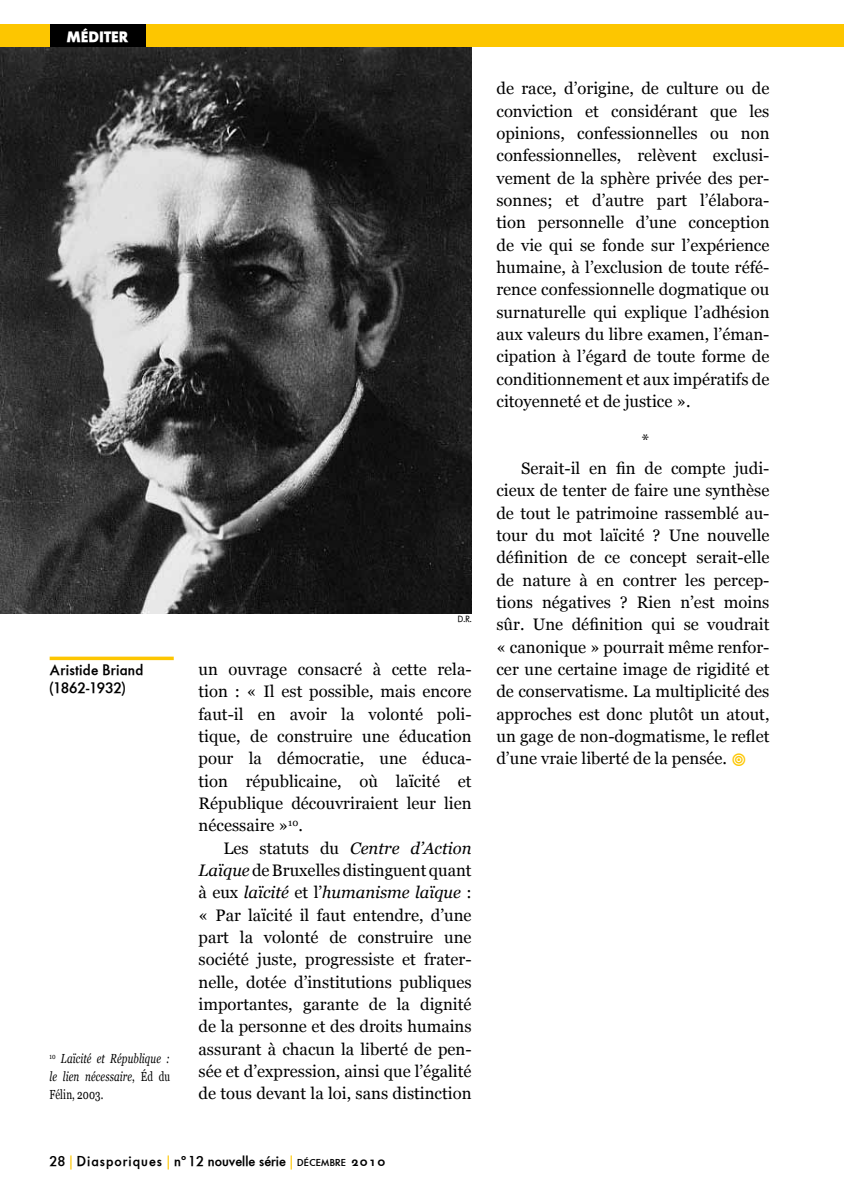
<style>
.page{position:relative;width:844px;height:1191px;background:#fff}
.page>*{position:absolute;margin:0;border:0;box-sizing:border-box;transform-origin:0 0}
.t1{font:16.62px/22.4px "Georgia";color:#000;text-align:justify}
.t2{font:14.88px/17.8px "Futura Serie BQ Medium";letter-spacing:.015em;color:#000}
.t3{font:14.7px "Futura Serie BQ Bold";color:#fff}
.t4{font:14px "Futura Serie BQ Medium";color:#000}
.t5{font:italic 13.12px/17.8px "Georgia";letter-spacing:.01em;color:#000;text-align:justify;scale:.75 1}
.t6{font:8.75px "Futura Serie BQ Book";color:#000}
.s1{font-style:normal}
.s2{font-style:italic}
.s3{font-family:"Futura Serie BQ Book";color:#fdc600}
.s4{font-family:"Futura Serie BQ Medium SC";font-size:9.8px}
.s5{font-family:"Futura Serie BQ Medium SC"}
</style>
<div class="page">
<div style="left:0;top:25px;width:843px;height:22px;background:#fdc600"></div>
<svg style="left:843px;top:25px;width:1px;height:22px"></svg>
<div style="left:50px;top:25px;width:96px;height:22px;background:#000"></div>
<svg style="left:50px;top:656px;width:124px;height:4px"></svg>
<img style="left:0;top:47px;width:471px;height:567px">
<p class="t3" style="left:67px;top:27px;width:63px">MÉDITER</p>
<p class="t2" style="left:50px;top:661px;width:95px">Aristide Briand (1862-1932)</p>
<p class="t5" style="left:50px;top:1049px;width:162px"><sup>10</sup> Laïcité et République : le lien nécessaire<span class="s1">, Éd du Félin, 2003.</span></p>
<p class="t6" style="left:457px;top:614px;width:15px">D.R.</p>
<p class="t1" style="left:198px;top:658px;width:274px">un ouvrage consacré à cette rela&shy;tion : « Il est possible, mais encore faut-il en avoir la volonté poli&shy;tique, de construire une éducation pour la démocratie, une éduca&shy;tion républicaine, où laïcité et République découvriraient leur lien nécessaire »<sup>10</sup>.</p>
<p class="t1" style="left:198px;top:836px;width:274px;text-indent:25px">Les statuts du <span class="s2">Centre d’Action Laïque</span> de Bruxelles distinguent quant à eux <span class="s2">laïcité</span> et l’<span class="s2">humanisme laïque</span> : « Par laïcité il faut entendre, d’une part la volonté de construire une société juste, progressiste et frater&shy;nelle, dotée d’institutions publiques importantes, garante de la dignité de la personne et des droits humains assurant à chacun la liberté de pen&shy;sée et d’expression, ainsi que l’égalité de tous devant la loi, sans distinction</p>
<p class="t4" style="left:50px;top:1153px;width:337px">28 <span class="s3">|</span> Diasporiques <span class="s3">|</span> nº12 nouvelle série <span class="s3">|</span> <span class="s4">DÉCEMBRE</span> <span class="s5">2010</span></p>
<p class="t1" style="left:496px;top:77px;width:274px">de race, d’origine, de culture ou de conviction et considérant que les opinions, confessionnelles ou non confessionnelles, relèvent exclusi&shy;vement de la sphère privée des per&shy;sonnes; et d’autre part l’élabora&shy;tion personnelle d’une conception de vie qui se fonde sur l’expérience humaine, à l’exclusion de toute réfé&shy;rence confessionnelle dogmatique ou surnaturelle qui explique l’adhésion aux valeurs du libre examen, l’éman&shy;cipation à l’égard de toute forme de conditionnement et aux impératifs de citoyenneté et de justice ».</p>
<p class="t1" style="left:521px;top:427px;width:250px;line-height:27.7px;text-align:center">*<br>Serait-il en fin de compte judi-</p>
<p class="t1" style="left:496px;top:479px;width:274px">cieux de tenter de faire une synthèse de tout le patrimoine rassemblé au&shy;tour du mot laïcité ? Une nouvelle définition de ce concept serait-elle de nature à en contrer les percep&shy;tions négatives ? Rien n’est moins sûr. Une définition qui se voudrait « canonique » pourrait même renfor&shy;cer une certaine image de rigidité et de conservatisme. La multiplicité des approches est donc plutôt un atout, un gage de non-dogmatisme, le reflet d’une vraie liberté de la pensée.</p>
</div>
